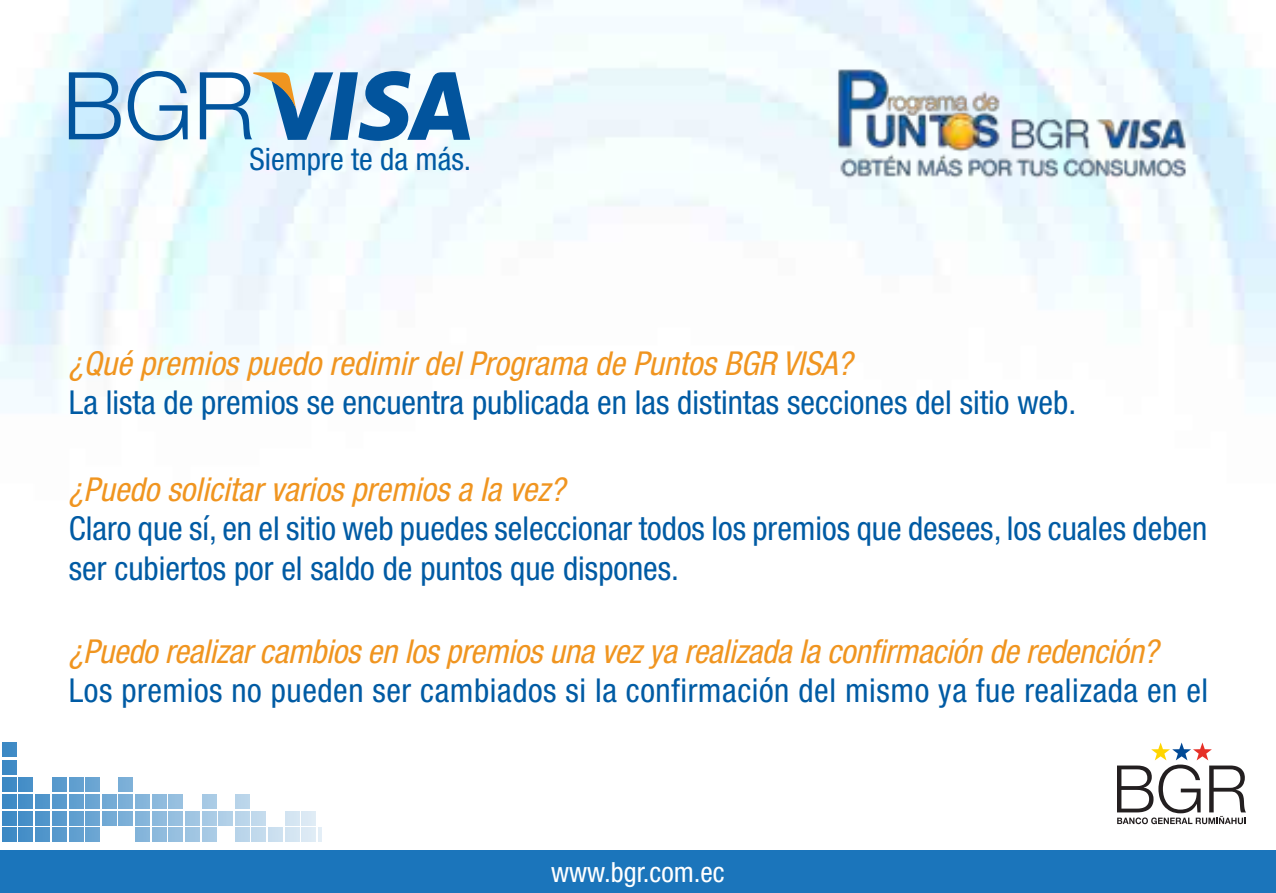
<style>
.page{position:relative;width:1276px;height:893px;background:#fff}
.page>*{position:absolute;margin:0;border:0;box-sizing:border-box;transform-origin:0 0}
.t1{font:condensed 33px/39.6px "Helvetica Neue";color:#005ba4}
.t2{font:italic condensed 33px "Helvetica Neue";color:#f09520}
.t3{font:condensed 30.9px "Helvetica Neue";color:#005ba4}
.t4{font:condensed 27.9px "Helvetica Neue";color:#fff}
</style>
<div class="page">
<img style="left:0;top:0;width:1276px;height:851px">
<div style="left:52px;top:777px;width:15px;height:14px;background:#589acd"></div>
<div style="left:52px;top:794px;width:15px;height:14px;background:#589acd"></div>
<div style="left:52px;top:811px;width:15px;height:14px;background:#589acd"></div>
<div style="left:52px;top:828px;width:15px;height:14px;background:#589acd"></div>
<div style="left:69px;top:777px;width:14px;height:14px;background:#609fcf"></div>
<div style="left:69px;top:794px;width:14px;height:14px;background:#609fcf"></div>
<div style="left:69px;top:811px;width:14px;height:14px;background:#609fcf"></div>
<div style="left:69px;top:828px;width:14px;height:14px;background:#609fcf"></div>
<div style="left:85px;top:777px;width:15px;height:14px;background:#6aa5d2"></div>
<div style="left:85px;top:794px;width:15px;height:14px;background:#6aa5d2"></div>
<div style="left:85px;top:811px;width:15px;height:14px;background:#6aa5d2"></div>
<div style="left:85px;top:828px;width:15px;height:14px;background:#6aa5d2"></div>
<div style="left:102px;top:794px;width:14px;height:14px;background:#73aad5"></div>
<div style="left:102px;top:811px;width:14px;height:14px;background:#73aad5"></div>
<div style="left:119px;top:777px;width:14px;height:14px;background:#7cafd8"></div>
<div style="left:119px;top:794px;width:14px;height:14px;background:#7cafd8"></div>
<div style="left:119px;top:811px;width:14px;height:14px;background:#7cafd8"></div>
<div style="left:135px;top:794px;width:15px;height:14px;background:#84b4da"></div>
<div style="left:135px;top:811px;width:15px;height:14px;background:#84b4da"></div>
<div style="left:135px;top:828px;width:15px;height:14px;background:#84b4da"></div>
<div style="left:152px;top:794px;width:14px;height:14px;background:#8dbadd"></div>
<div style="left:152px;top:811px;width:14px;height:14px;background:#8dbadd"></div>
<div style="left:152px;top:828px;width:14px;height:14px;background:#8dbadd"></div>
<div style="left:169px;top:794px;width:14px;height:14px;background:#97c0e0"></div>
<div style="left:169px;top:811px;width:14px;height:14px;background:#97c0e0"></div>
<div style="left:169px;top:828px;width:14px;height:14px;background:#97c0e0"></div>
<div style="left:185px;top:811px;width:15px;height:14px;background:#9fc5e2"></div>
<div style="left:185px;top:828px;width:15px;height:14px;background:#9fc5e2"></div>
<div style="left:202px;top:794px;width:14px;height:14px;background:#a8cae5"></div>
<div style="left:202px;top:811px;width:14px;height:14px;background:#a8cae5"></div>
<div style="left:202px;top:828px;width:14px;height:14px;background:#a8cae5"></div>
<div style="left:218px;top:811px;width:15px;height:14px;background:#b1cfe7"></div>
<div style="left:235px;top:794px;width:14px;height:14px;background:#bad5ea"></div>
<div style="left:235px;top:811px;width:14px;height:14px;background:#bad5ea"></div>
<div style="left:235px;top:828px;width:14px;height:14px;background:#bad5ea"></div>
<div style="left:252px;top:811px;width:14px;height:14px;background:#c2daec"></div>
<div style="left:252px;top:828px;width:14px;height:14px;background:#c2daec"></div>
<div style="left:268px;top:828px;width:15px;height:14px;background:#cce0ef"></div>
<div style="left:285px;top:811px;width:14px;height:14px;background:#d4e5f2"></div>
<div style="left:285px;top:828px;width:14px;height:14px;background:#d4e5f2"></div>
<div style="left:302px;top:811px;width:14px;height:14px;background:#ddeaf4"></div>
<div style="left:302px;top:828px;width:14px;height:14px;background:#ddeaf4"></div>
<svg style="left:318px;top:828px;width:15px;height:14px"></svg>
<div style="left:334px;top:811px;width:14px;height:14px;background:#fff"></div>
<div style="left:351px;top:811px;width:14px;height:14px;background:#fff"></div>
<div style="left:334px;top:828px;width:14px;height:14px;background:#fff"></div>
<div style="left:2px;top:777px;width:14px;height:14px;background:#3c89c5"></div>
<div style="left:2px;top:760px;width:14px;height:15px;background:#3c89c5"></div>
<div style="left:2px;top:742px;width:14px;height:15px;background:#3c89c5"></div>
<div style="left:2px;top:794px;width:14px;height:14px;background:#3c89c5"></div>
<div style="left:2px;top:811px;width:14px;height:14px;background:#3c89c5"></div>
<div style="left:2px;top:828px;width:14px;height:14px;background:#3c89c5"></div>
<div style="left:18px;top:777px;width:15px;height:14px;background:#468fc8"></div>
<div style="left:18px;top:794px;width:15px;height:14px;background:#468fc8"></div>
<div style="left:18px;top:811px;width:15px;height:14px;background:#468fc8"></div>
<div style="left:18px;top:828px;width:15px;height:14px;background:#468fc8"></div>
<div style="left:35px;top:794px;width:15px;height:14px;background:#4f94ca"></div>
<div style="left:35px;top:811px;width:15px;height:14px;background:#4f94ca"></div>
<div style="left:35px;top:828px;width:15px;height:14px;background:#4f94ca"></div>
<svg style="left:1117px;top:742px;width:129px;height:82px"></svg>
<div style="left:0;top:851px;width:1276px;height:42px;background:#1b75bb"></div>
<svg style="left:69px;top:72px;width:52px;height:67px;background:#7fb0d6"></svg>
<svg style="left:128px;top:71px;width:60px;height:70px"></svg>
<svg style="left:200px;top:71px;width:270px;height:70px"></svg>
<img style="left:818px;top:57px;width:388px;height:134px">
<p class="t3" style="left:249px;top:142px;width:223px">Siempre te da más.</p>
<p class="t2" style="left:69px;top:344px;width:784px">¿Qué premios puedo redimir del Programa de Puntos BGR VISA?</p>
<p class="t1" style="left:69px;top:383px;width:1009px">La lista de premios se encuentra publicada en las distintas secciones del sitio web.</p>
<p class="t2" style="left:69px;top:470px;width:497px">¿Puedo solicitar varios premios a la vez?</p>
<p class="t1" style="left:69px;top:509px;width:1140px">Claro que sí, en el sitio web puedes seleccionar todos los premios que desees, los cuales deben ser cubiertos por el saldo de puntos que dispones.</p>
<p class="t2" style="left:69px;top:632px;width:1090px">¿Puedo realizar cambios en los premios una vez ya realizada la confirmación de redención?</p>
<p class="t1" style="left:69px;top:671px;width:1141px">Los premios no pueden ser cambiados si la confirmación del mismo ya fue realizada en el</p>
<p class="t4" style="left:551px;top:855px;width:175px">www.bgr.com.ec</p>
</div>
